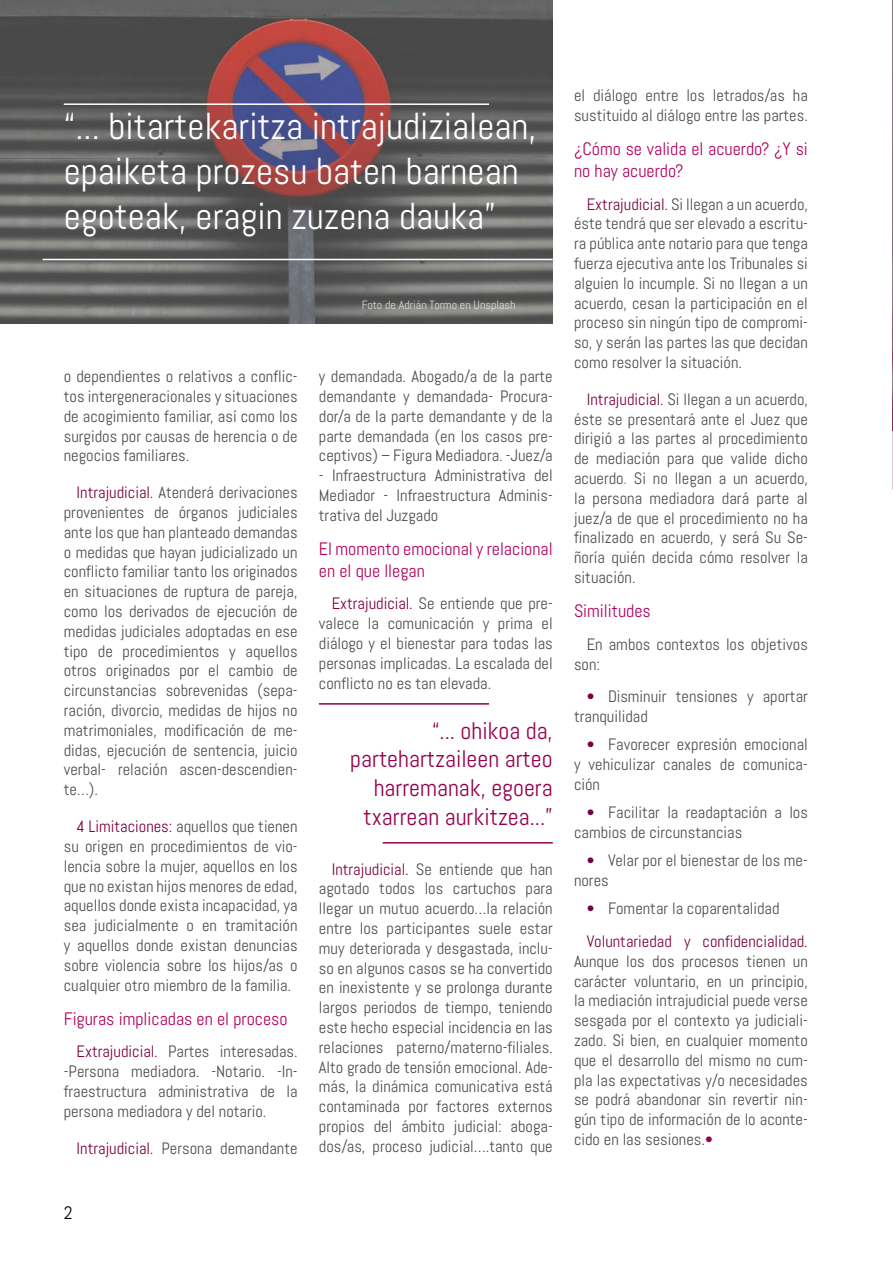
<style>
.page{position:relative;width:893px;height:1263px;background:#fff}
.page>*{position:absolute;margin:0;border:0;box-sizing:border-box;transform-origin:0 0}
.t1{font:37.5px/45px "Abel";color:#fff}
.t2{font:24px/28.8px "Abel";color:#96004d;text-align:right}
.t3{font:18px/21.6px "Abel";color:#b1005d}
.t4{font:18px "Abel";color:#000}
.t5{font:16.5px/19.8px "Abel";color:#4d4d4f;text-align:justify}
.t6{font:16.5px/32.5px "Abel";color:#7c0040}
.t7{font:12px "Abel";color:#fbfbfb}
.s1{color:#7c0040}
.s2{color:#77787b}
.s3{color:#4d4d4f}
.s4{color:#96004d}
</style>
<div class="page">
<img style="left:0;top:0;width:553px;height:324px">
<hr style="left:319px;top:703px;width:170px;height:2px;background:#96004d">
<hr style="left:383px;top:842px;width:170px;height:1px;background:#96004d">
<img style="left:892px;top:0;width:1px;height:431px">
<hr style="left:64px;top:103px;width:425px;height:2px;background:#fff">
<hr style="left:43px;top:259px;width:510px;height:1px;background:#fff">
<h1 class="t1" style="left:64px;top:104px;width:474px">“... bitartekaritza intrajudizialean, epaiketa prozesu baten barnean egoteak, eragin zuzena dauka”</h1>
<p class="t7" style="left:361px;top:297px;width:156px">Foto de Adrián Tormo en Unsplash</p>
<p class="t5" style="left:64px;top:367px;width:235px">o dependientes o relativos a conflic&shy;tos intergeneracionales y situaciones de acogimiento familiar, así como los surgidos por causas de herencia o de negocios familiares.</p>
<p class="t5" style="left:64px;top:483px;width:235px;text-indent:13px"><span class="s1">Intrajudicial.</span> Atenderá derivaciones provenientes de órganos judiciales ante los que han planteado demandas o medidas que hayan judicializado un conflicto familiar tanto los originados en situaciones de ruptura de pareja, como los derivados de ejecución de medidas judiciales adoptadas en ese tipo de procedimientos y aquellos otros originados por el cambio de circunstancias sobrevenidas (sepa&shy;ración, divorcio, medidas de hijos no matrimoniales, modificación de me&shy;didas, ejecución de sentencia, juicio verbal- relación ascen-descendien&shy;te…).</p>
<p class="t5" style="left:64px;top:816px;width:235px;text-indent:13px"><span class="s1">4 Limitaciones:</span> aquellos que tienen su origen en procedimientos de vio&shy;lencia sobre la mujer, aquellos en los que no existan hijos menores de edad, aquellos donde exista incapacidad, ya sea judicialmente o en tramitación y aquellos donde existan denuncias sobre violencia sobre los hijos/as o cualquier otro miembro de la familia.</p>
<p class="t3" style="left:64px;top:1008px;width:225px">Figuras implicadas en el proceso</p>
<p class="t5" style="left:64px;top:1042px;width:235px;text-indent:13px"><span class="s1">Extrajudicial.</span> Partes interesadas. -Persona mediadora. -Notario. -In&shy;fraestructura administrativa de la persona mediadora y del notario.</p>
<p class="t5" style="left:77px;top:1138px;width:223px"><span class="s1">Intrajudicial.</span> Persona demandante</p>
<p class="t4" style="left:64px;top:1201px;width:10px">2</p>
<p class="t5" style="left:319px;top:367px;width:235px">y demandada. Abogado/a de la parte demandante y demandada- Procura&shy;dor/a de la parte demandante y de la parte demandada (en los casos pre&shy;ceptivos) – Figura Mediadora. -Juez/a</p>
<p class="t5" style="left:319px;top:466px;width:235px">- Infraestructura Administrativa del Mediador - Infraestructura Adminis&shy;trativa del Juzgado</p>
<p class="t3" style="left:319px;top:538px;width:235px">El momento emocional y relacional en el que llegan</p>
<p class="t5" style="left:319px;top:594px;width:235px;text-indent:13px"><span class="s1">Extrajudicial.</span> Se entiende que pre&shy;valece la comunicación y prima el diálogo y el bienestar para todas las personas implicadas. La escalada del conflicto no es tan elevada.</p>
<h2 class="t2" style="left:350px;top:716px;width:204px">“... ohikoa da, partehartzaileen arteo harremanak, egoera txarrean aurkitzea...”</h2>
<p class="t5" style="left:319px;top:859px;width:235px;text-indent:13px"><span class="s1">Intrajudicial.</span> Se entiende que han agotado todos los cartuchos para llegar un mutuo acuerdo…la relación entre los participantes suele estar muy deteriorada y desgastada, inclu&shy;so en algunos casos se ha convertido en inexistente y se prolonga durante largos periodos de tiempo, teniendo este hecho especial incidencia en las relaciones paterno/materno-filiales.<br>Alto grado de tensión emocional. Ade&shy;más, la dinámica comunicativa está contaminada por factores externos propios del ámbito judicial: aboga&shy;dos/as, proceso judicial….tanto que</p>
<p class="t5" style="left:574px;top:86px;width:235px">el diálogo entre los letrados/as ha sustituido al diálogo entre las partes.</p>
<p class="t3" style="left:574px;top:138px;width:235px">¿Cómo se valida el acuerdo? ¿Y si no hay acuerdo?</p>
<p class="t5" style="left:574px;top:194px;width:235px;text-indent:13px"><span class="s1">Extrajudicial.</span> Si llegan a un acuerdo, éste tendrá que ser elevado a escritu&shy;ra pública ante notario para que tenga fuerza ejecutiva ante los Tribunales si alguien lo incumple. Si no llegan a un acuerdo, cesan la participación en el proceso sin ningún tipo de compromi&shy;so, y serán las partes las que decidan como resolver la situación.</p>
<p class="t5" style="left:574px;top:389px;width:235px;text-indent:13px"><span class="s1">Intrajudicial.</span> Si llegan a un acuerdo, éste se presentará ante el Juez que dirigió a las partes al procedimiento de mediación para que valide dicho acuerdo<span class="s2">.</span> Si no llegan a un acuerdo, la persona mediadora dará parte al juez/a de que el procedimiento no ha finalizado en acuerdo, y será Su Se&shy;ñoría quién decida cómo resolver la situación.</p>
<p class="t3" style="left:574px;top:600px;width:78px">Similitudes</p>
<p class="t5" style="left:574px;top:634px;width:235px;text-indent:13px">En ambos contextos los objetivos son:</p>
<p class="t5" style="left:574px;top:687px;width:235px;text-indent:13px"><span class="s1">•</span> Disminuir tensiones y aportar tranquilidad</p>
<p class="t5" style="left:574px;top:735px;width:235px;text-indent:13px"><span class="s1">•</span> Favorecer expresión emocional y vehiculizar canales de comunica&shy;ción</p>
<p class="t5" style="left:574px;top:803px;width:235px;text-indent:13px"><span class="s1">•</span> Facilitar la readaptación a los cambios de circunstancias</p>
<p class="t5" style="left:574px;top:851px;width:235px;text-indent:13px"><span class="s1">•</span> Velar por el bienestar de los me&shy;nores</p>
<p class="t6" style="left:587px;top:892px;width:223px">• <span class="s3">Fomentar la coparentalidad<br></span>Voluntariedad y confidencialidad.</p>
<p class="t5" style="left:574px;top:951px;width:235px">Aunque los dos procesos tienen un carácter voluntario, en un principio, la mediación intrajudicial puede verse sesgada por el contexto ya judiciali&shy;zado. Si bien, en cualquier momento que el desarrollo del mismo no cum&shy;pla las expectativas y/o necesidades se podrá abandonar sin revertir nin&shy;gún tipo de información de lo aconte&shy;cido en las sesiones.<span class="s4">•</span></p>
</div>
